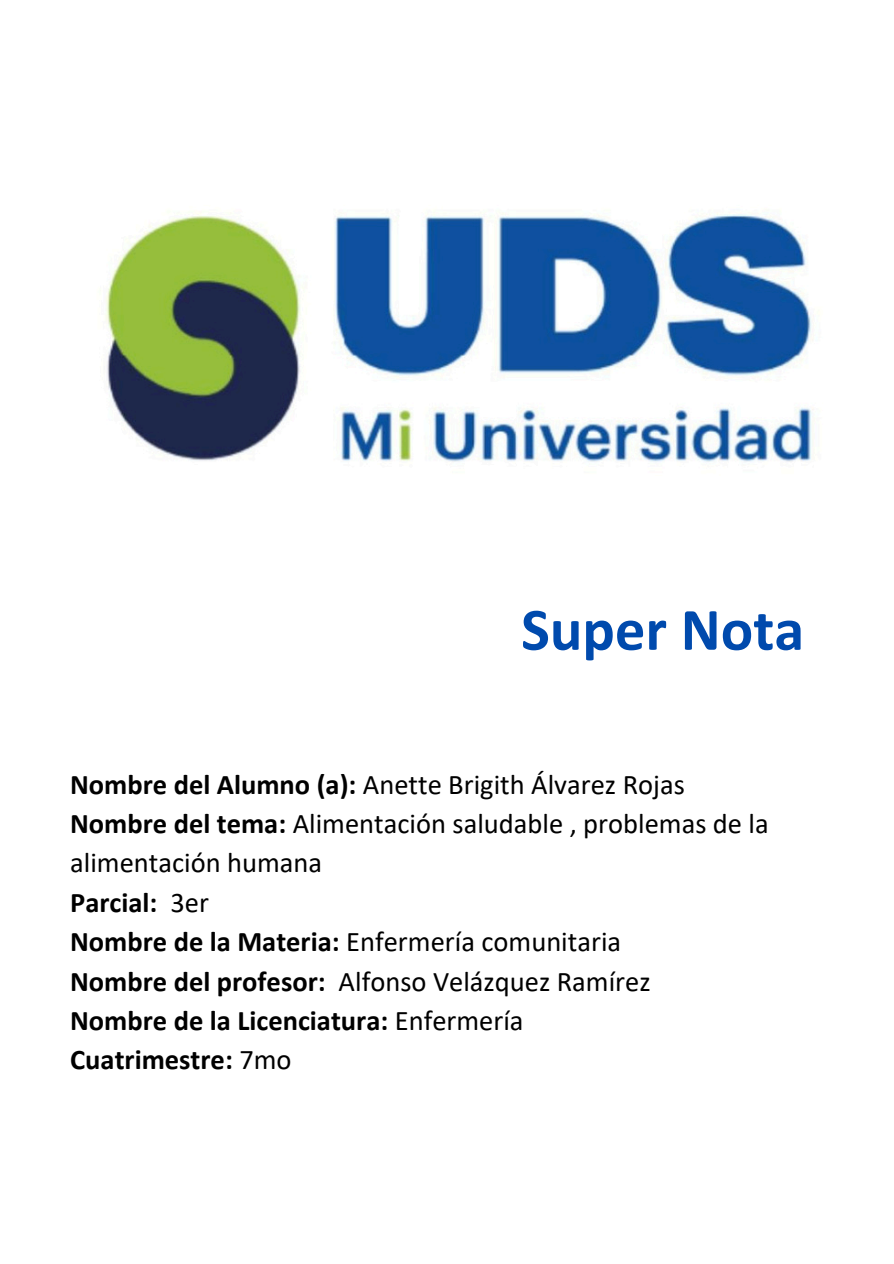
<style>
.page{position:relative;width:894px;height:1264px;background:#fff}
.page>*{position:absolute;margin:0;border:0;box-sizing:border-box;transform-origin:0 0}
.t1{font:700 60.6px "Calibri";color:#004aad}
.t2{font:28.5px/39.3px "Calibri";color:#000}
.t3{font:700 28.5px "Calibri";color:#000}
.s1{font-weight:700}
.s2{font-weight:400}
</style>
<div class="page">
<img style="left:105px;top:212px;width:708px;height:250px">
<p class="t1" style="left:521px;top:604px;width:284px">Super Nota</p>
<h1 class="t2" style="left:70px;top:766px;width:616px"><span class="s1">Nombre del Alumno (a):</span> Anette Brigith Álvarez Rojas</h1>
<p class="t2" style="left:70px;top:806px;width:700px"><span class="s1">Nombre del tema:</span> Alimentación saludable , problemas de la alimentación humana</p>
<p class="t3" style="left:70px;top:890px;width:140px">Parcial: <span class="s2">3er</span></p>
<p class="t2" style="left:70px;top:924px;width:552px"><span class="s1">Nombre de la Materia:</span> Enfermería comunitaria</p>
<p class="t2" style="left:70px;top:963px;width:581px"><span class="s1">Nombre del profesor:</span> Alfonso Velázquez Ramírez</p>
<p class="t3" style="left:70px;top:1008px;width:455px">Nombre de la Licenciatura: <span class="s2">Enfermería</span></p>
<p class="t3" style="left:70px;top:1047px;width:223px">Cuatrimestre: <span class="s2">7mo</span></p>
</div>
